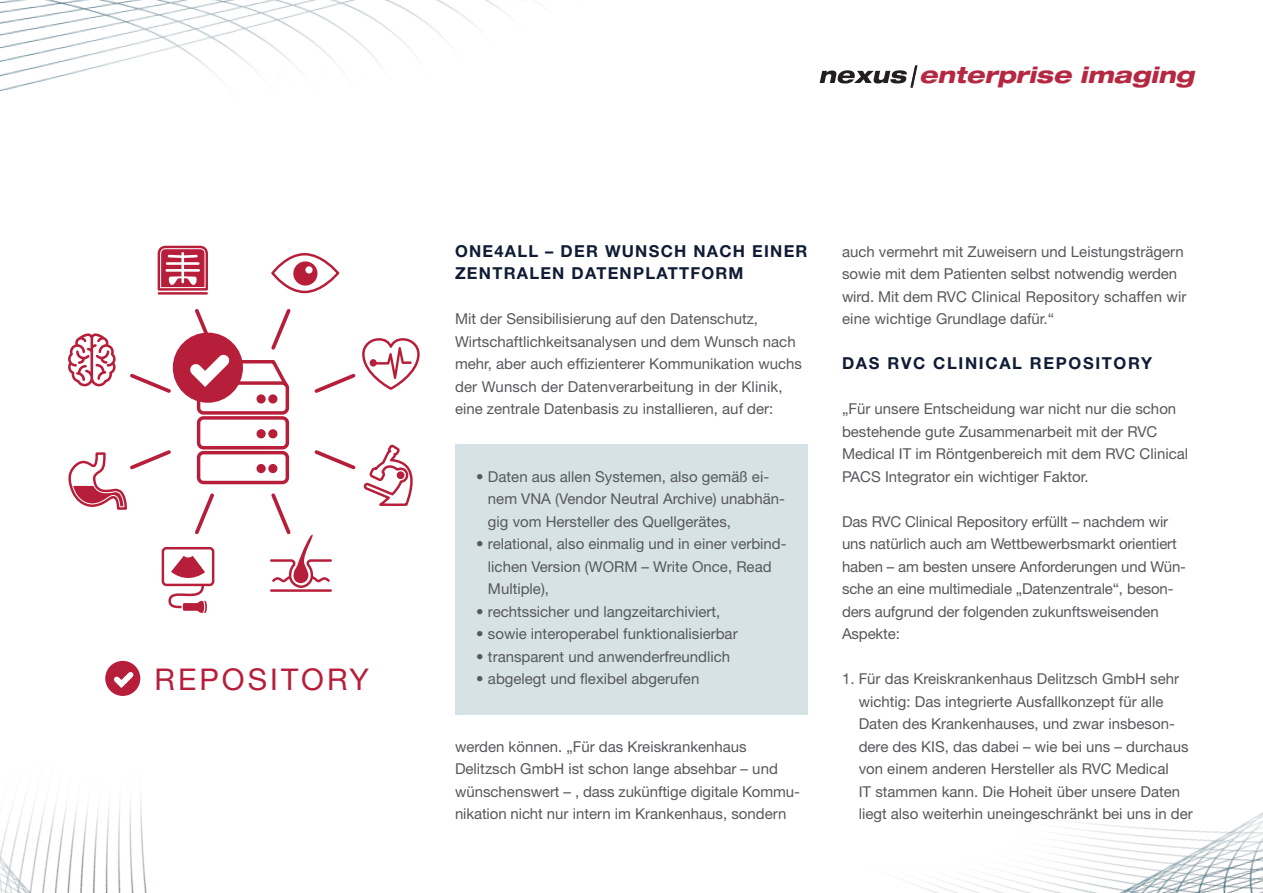
<style>
.page{position:relative;width:1263px;height:893px;background:#fff}
.page>*{position:absolute;margin:0;border:0;box-sizing:border-box;transform-origin:0 0}
.Subline_German{font:30px "Helvetica Neue LT Pro";letter-spacing:.1em;color:#b71e3a}
.t1{font:italic 800 expanded 22.5px "Helvetica Neue LT";color:#b62841}
.Subline_German-2{font:700 16.5px/22.5px "Helvetica Neue LT Pro";letter-spacing:.075em;color:#101c35}
.Subline_German-3{font:700 16.5px "Helvetica Neue LT Pro";letter-spacing:.1em;color:#101c35}
.Copy_10_15_German{font:15px/22.5px "Helvetica Neue LT Pro";color:#57585a}
</style>
<div class="page">
<div style="left:455px;top:444px;width:353px;height:270px;background:#d6e2e6"></div>
<svg style="left:68px;top:452px;width:59px;height:58px"></svg>
<svg style="left:271px;top:253px;width:69px;height:41px"></svg>
<svg style="left:362px;top:338px;width:58px;height:52px"></svg>
<svg style="left:270px;top:537px;width:62px;height:40px"></svg>
<svg style="left:363px;top:444px;width:50px;height:62px"></svg>
<div style="left:397px;top:471px;width:7px;height:8px;background:#b71e3a;border-radius:50%"></div>
<svg style="left:68px;top:333px;width:48px;height:53px"></svg>
<div style="left:162px;top:547px;width:52px;height:39px;border:2px solid #b71e3a;border-radius:3px"></div>
<svg style="left:171px;top:556px;width:34px;height:21px"></svg>
<svg style="left:157px;top:245px;width:51px;height:46px;background:#cc6276"></svg>
<hr style="left:159px;top:292px;width:48px;height:3px;background:#b71e3a">
<svg style="left:130px;top:309px;width:226px;height:228px"></svg>
<div style="left:199px;top:418px;width:88px;height:30px;background:#fff;border-radius:5px"></div>
<div style="left:197px;top:416px;width:92px;height:33px;border:3px solid #b71e3a;border-radius:5px"></div>
<div style="left:256px;top:429px;width:10px;height:9px;background:#b71e3a;border-radius:50%"></div>
<div style="left:268px;top:429px;width:9px;height:9px;background:#b71e3a;border-radius:50%"></div>
<div style="left:199px;top:453px;width:88px;height:29px;background:#fff;border-radius:5px"></div>
<div style="left:197px;top:451px;width:92px;height:33px;border:3px solid #b71e3a;border-radius:5px"></div>
<div style="left:256px;top:464px;width:10px;height:9px;background:#b71e3a;border-radius:50%"></div>
<div style="left:268px;top:464px;width:9px;height:9px;background:#b71e3a;border-radius:50%"></div>
<div style="left:173px;top:333px;width:70px;height:70px;background:#b71e3a;border-radius:50%"></div>
<svg style="left:180px;top:344px;width:111px;height:72px"></svg>
<svg style="left:820px;top:66px;width:97px;height:22px"></svg>
<img style="left:0;top:577px;width:332px;height:316px">
<img style="left:900px;top:812px;width:363px;height:81px">
<img style="left:0;top:0;width:541px;height:91px">
<p class="Subline_German" style="left:155px;top:661px;width:216px">REPOSITORY</p>
<p class="t1" style="left:919px;top:61px;width:276px">enterprise imaging</p>
<p class="Subline_German-2" style="left:455px;top:239px;width:354px">ONE4ALL – DER WUNSCH NACH EINER<br>ZENTRALEN DATENPLATTFORM</p>
<p class="Copy_10_15_German" style="left:455px;top:307px;width:349px">Mit der Sensibilisierung auf den Datenschutz, Wirtschaftlichkeitsanalysen und dem Wunsch nach mehr, aber auch effizienterer Kommunikation wuchs der Wunsch der Datenverarbeitung in der Klinik, eine zentrale Datenbasis zu installieren, auf der:</p>
<p class="Copy_10_15_German" style="left:488px;top:465px;width:299px;text-indent:-12px">• Daten aus allen Systemen, also gemäß ei&shy;nem VNA (Vendor Neutral Archive) unabhän&shy;gig vom Hersteller des Quellgerätes,</p>
<p class="Copy_10_15_German" style="left:488px;top:532px;width:300px;text-indent:-12px">• relational, also einmalig und in einer verbind&shy;lichen Version (WORM – Write Once, Read<br>Multiple),</p>
<p class="Copy_10_15_German" style="left:476px;top:600px;width:246px">• rechtssicher und langzeitarchiviert,</p>
<p class="Copy_10_15_German" style="left:476px;top:622px;width:263px">• sowie interoperabel funktionalisierbar</p>
<p class="Copy_10_15_German" style="left:476px;top:645px;width:255px">• transparent und anwenderfreundlich</p>
<p class="Copy_10_15_German" style="left:476px;top:667px;width:225px">• abgelegt und flexibel abgerufen</p>
<p class="Copy_10_15_German" style="left:455px;top:735px;width:293px">werden können. „Für das Kreiskrankenhaus</p>
<p class="Copy_10_15_German" style="left:455px;top:757px;width:346px">Delitzsch GmbH ist schon lange absehbar – und wünschenswert – , dass zukünftige digitale Kommu&shy;nikation nicht nur intern im Krankenhaus, sondern</p>
<p class="Copy_10_15_German" style="left:842px;top:240px;width:346px">auch vermehrt mit Zuweisern und Leistungsträgern sowie mit dem Patienten selbst notwendig werden wird. Mit dem RVC Clinical Repository schaffen wir eine wichtige Grundlage dafür.“</p>
<p class="Subline_German-3" style="left:842px;top:353px;width:312px">DAS RVC CLINICAL REPOSITORY</p>
<p class="Copy_10_15_German" style="left:842px;top:397px;width:348px">„Für unsere Entscheidung war nicht nur die schon bestehende gute Zusammenarbeit mit der RVC Medical IT im Röntgenbereich mit dem RVC Clinical PACS Integrator ein wichtiger Faktor.</p>
<p class="Copy_10_15_German" style="left:842px;top:510px;width:346px">Das RVC Clinical Repository erfüllt – nachdem wir uns natürlich auch am Wettbewerbsmarkt orientiert haben – am besten unsere Anforderungen und Wün&shy;sche an eine multimediale „Datenzentrale“, beson&shy;ders aufgrund der folgenden zukunftsweisenden Aspekte:</p>
<p class="Copy_10_15_German" style="left:859px;top:667px;width:336px;text-indent:-17px">1. Für das Kreiskrankenhaus Delitzsch GmbH sehr wichtig: Das integrierte Ausfallkonzept für alle Daten des Krankenhauses, und zwar insbeson&shy;dere des KIS, das dabei – wie bei uns – durchaus von einem anderen Hersteller als RVC Medical<br>IT stammen kann. Die Hoheit über unsere Daten liegt also weiterhin uneingeschränkt bei uns in der</p>
</div>
